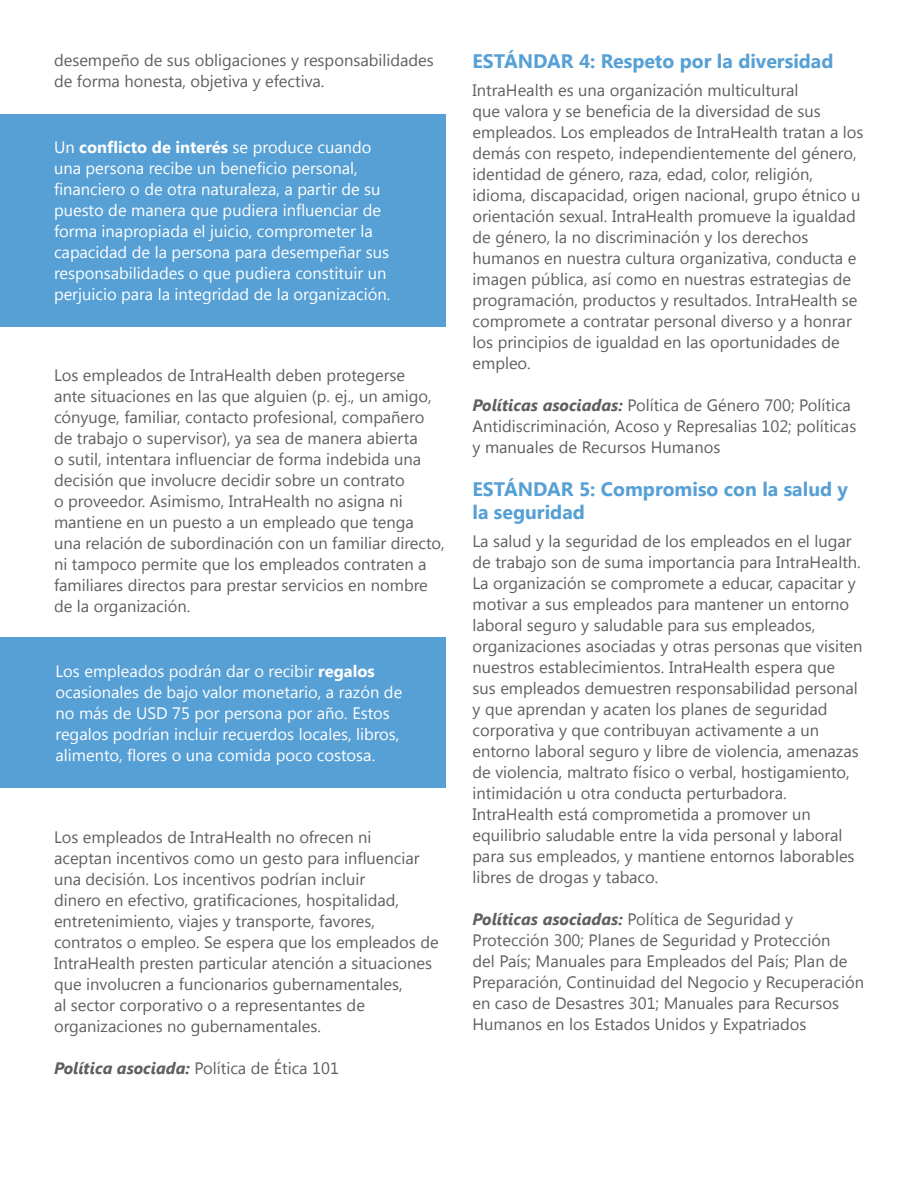
<style>
.page{position:relative;width:918px;height:1188px;background:#fff}
.page>*{position:absolute;margin:0;border:0;box-sizing:border-box;transform-origin:0 0}
.subhead_2{font:700 19.5px/22.5px "Segoe UI";color:#56a0d5}
.body_copy{font:16.5px/21px "Segoe UI";color:#5f5f62}
.body_copy-2{font:16.5px/21px "Segoe UI";color:#fff}
.s1{font-weight:700}
.s2{font-weight:700;font-style:italic}
</style>
<div class="page">
<div style="left:0;top:114px;width:446px;height:213px;background:#56a0d5"></div>
<div style="left:0;top:638px;width:446px;height:150px;background:#56a0d5"></div>
<p class="body_copy" style="left:54px;top:49px;width:381px">desempeño de sus obligaciones y responsabilidades de forma honesta, objetiva y efectiva.</p>
<p class="body_copy-2" style="left:54px;top:136px;width:338px">Un <span class="s1">conflicto de interés</span> se produce cuando una persona recibe un beneficio personal, financiero o de otra naturaleza, a partir de su puesto de manera que pudiera influenciar de forma inapropiada el juicio, comprometer la capacidad de la persona para desempeñar sus responsabilidades o que pudiera constituir un perjuicio para la integridad de la organización.</p>
<p class="body_copy" style="left:54px;top:364px;width:392px">Los empleados de IntraHealth deben protegerse<br>ante situaciones en las que alguien (p. ej., un amigo, cónyuge, familiar, contacto profesional, compañero de trabajo o supervisor), ya sea de manera abierta<br>o sutil, intentara influenciar de forma indebida una decisión que involucre decidir sobre un contrato<br>o proveedor. Asimismo, IntraHealth no asigna ni mantiene en un puesto a un empleado que tenga una relación de subordinación con un familiar directo, ni tampoco permite que los empleados contraten a familiares directos para prestar servicios en nombre de la organización.</p>
<p class="body_copy-2" style="left:56px;top:659px;width:348px">Los empleados podrán dar o recibir <span class="s1">regalos </span>ocasionales de bajo valor monetario, a razón de no más de USD 75 por persona por año. Estos regalos podrían incluir recuerdos locales, libros, alimento, flores o una comida poco costosa.</p>
<p class="body_copy" style="left:54px;top:826px;width:386px">Los empleados de IntraHealth no ofrecen ni<br>aceptan incentivos como un gesto para influenciar una decisión. Los incentivos podrían incluir<br>dinero en efectivo, gratificaciones, hospitalidad, entretenimiento, viajes y transporte, favores, contratos o empleo. Se espera que los empleados de IntraHealth presten particular atención a situaciones que involucren a funcionarios gubernamentales,<br>al sector corporativo o a representantes de organizaciones no gubernamentales.</p>
<p class="body_copy" style="left:54px;top:1057px;width:286px"><span class="s2">Política asociada:</span> Política de Ética 101</p>
<p class="subhead_2" style="left:472px;top:49px;width:363px">ESTÁNDAR 4: Respeto por la diversidad</p>
<p class="body_copy" style="left:472px;top:79px;width:393px">IntraHealth es una organización multicultural<br>que valora y se beneficia de la diversidad de sus empleados. Los empleados de IntraHealth tratan a los demás con respeto, independientemente del género, identidad de género, raza, edad, color, religión, idioma, discapacidad, origen nacional, grupo étnico u orientación sexual. IntraHealth promueve la igualdad de género, la no discriminación y los derechos humanos en nuestra cultura organizativa, conducta e imagen pública, así como en nuestras estrategias de programación, productos y resultados. IntraHealth se compromete a contratar personal diverso y a honrar los principios de igualdad en las oportunidades de empleo.</p>
<p class="body_copy" style="left:472px;top:394px;width:385px"><span class="s2">Políticas asociadas:</span> Política de Género 700; Política<br>Antidiscriminación, Acoso y Represalias 102; políticas y manuales de Recursos Humanos</p>
<p class="subhead_2" style="left:472px;top:477px;width:377px">ESTÁNDAR 5: Compromiso con la salud y la seguridad</p>
<p class="body_copy" style="left:472px;top:530px;width:392px">La salud y la seguridad de los empleados en el lugar de trabajo son de suma importancia para IntraHealth.<br>La organización se compromete a educar, capacitar y motivar a sus empleados para mantener un entorno laboral seguro y saludable para sus empleados, organizaciones asociadas y otras personas que visiten nuestros establecimientos. IntraHealth espera que<br>sus empleados demuestren responsabilidad personal y que aprendan y acaten los planes de seguridad corporativa y que contribuyan activamente a un entorno laboral seguro y libre de violencia, amenazas de violencia, maltrato físico o verbal, hostigamiento, intimidación u otra conducta perturbadora.<br>IntraHealth está comprometida a promover un equilibrio saludable entre la vida personal y laboral para sus empleados, y mantiene entornos laborables libres de drogas y tabaco.</p>
<p class="body_copy" style="left:472px;top:908px;width:393px"><span class="s2">Políticas asociadas:</span> Política de Seguridad y Protección 300; Planes de Seguridad y Protección<br>del País; Manuales para Empleados del País; Plan de Preparación, Continuidad del Negocio y Recuperación en caso de Desastres 301; Manuales para Recursos Humanos en los Estados Unidos y Expatriados</p>
</div>
